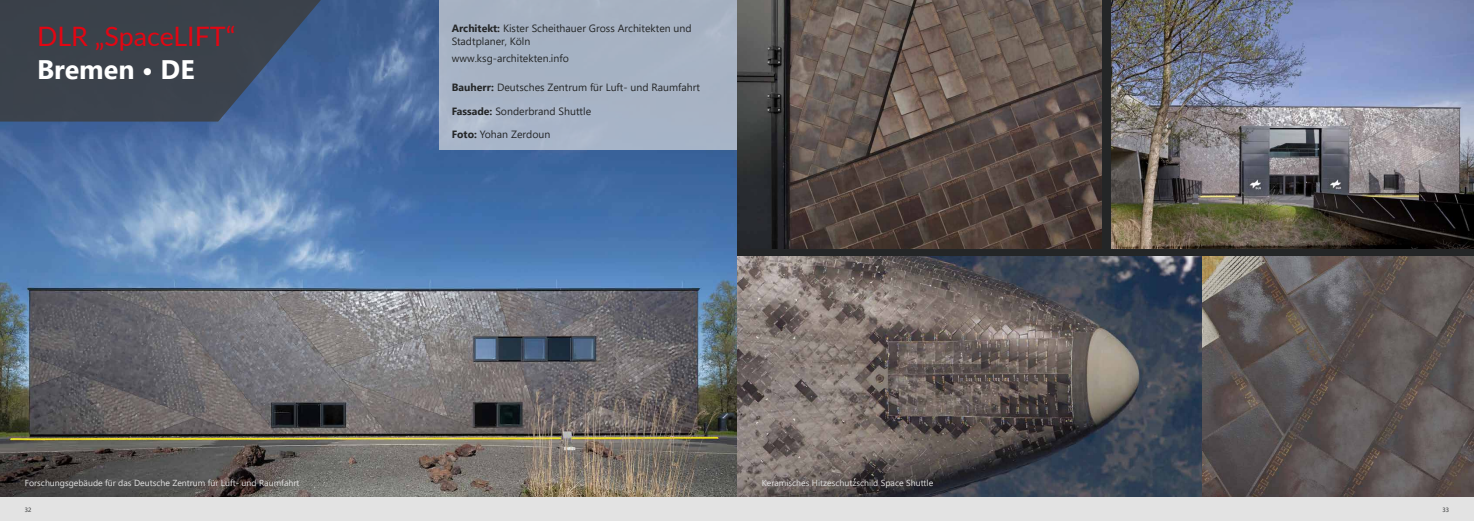
<style>
.page{position:relative;width:1474px;height:521px;background:#fff}
.page>*{position:absolute;margin:0;border:0;box-sizing:border-box;transform-origin:0 0}
.t1{font:26.78px "Lato";color:#e30613}
.t2{font:700 26.78px "Segoe UI";color:#fff}
.t3{font:10.5px/12.2px "Segoe UI";color:#242627}
.t4{font:8.75px "Segoe UI";color:#e3e3e3}
.t5{font:6.12px "Segoe UI";color:#242627}
.s1{font-weight:700}
</style>
<div class="page">
<div style="left:737px;top:0;width:736px;height:521px;background:#242627"></div>
<div style="left:0;top:496px;width:1473px;height:25px;background:#e3e3e3"></div>
<img style="left:0;top:0;width:737px;height:496px">
<img style="left:1201px;top:256px;width:272px;height:240px">
<img style="left:1111px;top:0;width:362px;height:248px">
<img style="left:737px;top:0;width:364px;height:248px">
<img style="left:737px;top:256px;width:464px;height:240px">
<svg style="left:0;top:0;width:327px;height:122px;fill:#3c424b"></svg>
<div style="left:439px;top:0;width:298px;height:150px;background:#a7b3c4"></div>
<h1 class="t1" style="left:37px;top:18px;width:200px">DLR „SpaceLIFT“</h1>
<h1 class="t2" style="left:37px;top:44px;width:159px">Bremen • DE</h1>
<p class="t3" style="left:452px;top:21px;width:241px"><span class="s1">Architekt:</span> Kister Scheithauer Gross Architekten und<br>Stadtplaner, Köln</p>
<p class="t3" style="left:452px;top:80px;width:250px"><span class="s1">Bauherr:</span> Deutsches Zentrum für Luft- und Raumfahrt</p>
<p class="t3" style="left:452px;top:104px;width:141px"><span class="s1">Fassade:</span> Sonderbrand Shuttle</p>
<p class="t3" style="left:452px;top:127px;width:100px"><span class="s1">Foto:</span> Yohan Zerdoun</p>
<p class="t3" style="left:452px;top:51px;width:118px">www.ksg-architekten.info</p>
<p class="t4" style="left:25px;top:475px;width:276px">Forschungsgebäude für das Deutsche Zentrum für Luft- und Raumfahrt</p>
<p class="t4" style="left:761px;top:475px;width:173px">Keramisches Hitzeschutzschild Space Shuttle</p>
<p class="t5" style="left:25px;top:504px;width:8px">32</p>
<p class="t5" style="left:1442px;top:504px;width:8px">33</p>
</div>
